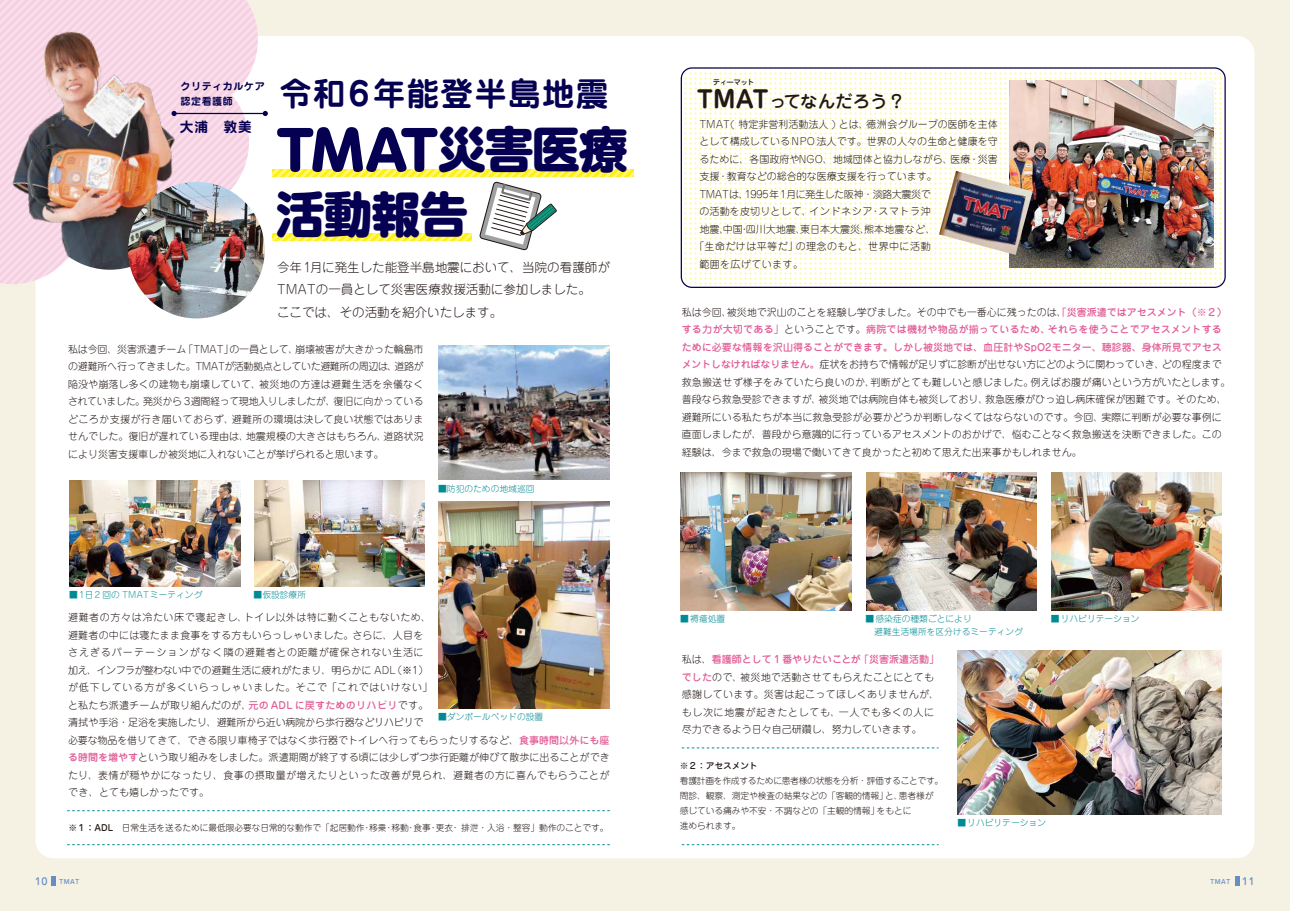
<style>
.page{position:relative;width:1290px;height:911px;background:#f5f1e3}
.page>*{position:absolute;margin:0;border:0;box-sizing:border-box;transform-origin:0 0}
.t1{font:800 53.5px "UD Shin M Go Pro";color:#050051}
.t2{font:800 48.75px "UD Shin M Go Pro";color:#050051}
.t3{font:700 32.5px "Jun 501 Pro";letter-spacing:.04em;color:#050051}
.t4{font:700 23.75px "Jun 501 Pro";color:#221815}
.t5{font:500 17.5px "Jun 34 Pro";color:#221815}
.t6{font:700 13.75px "Jun 501 Pro";color:#050051}
.t7{font:300 12.5px/22.5px "Jun 101 Pro";color:#221815}
.t8{font:300 10px/17.5px "Jun 101 Pro";letter-spacing:.005em;color:#221815}
.t9{font:500 10px/17.5px "Jun 34 Pro";letter-spacing:.02em;color:#e25f99}
.t10{font:300 10px/17.5px "Jun 101 Pro";letter-spacing:.035em;color:#221815}
.t11{font:300 10px "Jun 101 Pro";letter-spacing:-.04em;color:#221815}
.t12{font:500 10px "Jun 34 Pro";color:#e25f99}
.t13{font:300 10px "Jun 101 Pro";letter-spacing:.055em;color:#221815}
.t14{font:300 10px "Jun 101 Pro";letter-spacing:.045em;color:#221815}
.t15{font:700 10px/15px "Jun 501 Pro";letter-spacing:.06em;color:#050051}
.t16{font:300 10px "Jun 101 Pro";letter-spacing:.04em;color:#221815}
.t17{font:300 8.75px/15px "Jun 101 Pro";letter-spacing:-.01em;color:#221815}
.t18{font:300 8.75px/12.5px "Jun 101 Pro";color:#008b93}
.t19{font:500 8.75px "Jun 34 Pro";letter-spacing:-.01em;color:#221815}
.t20{font:500 7.5px "Jun 34 Pro";letter-spacing:-.08em;color:#221815}
.t21{font:500 6.25px "Jun 34 Pro";letter-spacing:.05em;color:#678ec2}
.s1{font-size:48.75px}
.s2{font-family:"Jun 34 Pro";font-weight:500;color:#e25f99}
.s3{font-family:"Jun 34 Pro";font-weight:500}
.s4{font-family:"Jun 101 Pro";font-weight:300;color:#221815}
.s5{font-size:9.62px}
</style>
<div class="page">
<div style="left:35px;top:36px;width:1219px;height:822px;background:#fff;border-radius:18px"></div>
<svg style="left:0;top:0;width:258px;height:284px;fill:#f7dfea"></svg>
<img style="left:0;top:2px;width:204px;height:279px">
<svg style="left:681px;top:68px;width:544px;height:219px"></svg>
<div style="left:681px;top:67px;width:545px;height:221px;border:1px solid #050051;border-radius:11px"></div>
<hr style="left:52px;top:875px;width:4px;height:10px;background:#678ec2">
<div style="left:1235px;top:875px;width:5px;height:10px;background:#678ec2"></div>
<svg style="left:273px;top:170px;width:361px;height:7px"></svg>
<svg style="left:273px;top:234px;width:198px;height:7px"></svg>
<hr style="left:173px;top:113px;width:93px;height:1px;background:#050051">
<svg style="left:171px;top:111px;width:6px;height:5px"></svg>
<svg style="left:263px;top:111px;width:5px;height:5px"></svg>
<img style="left:1009px;top:80px;width:204px;height:187px">
<img style="left:939px;top:171px;width:93px;height:84px">
<img style="left:128px;top:182px;width:137px;height:136px;border-radius:68px">
<img style="left:439px;top:346px;width:170px;height:134px">
<img style="left:439px;top:501px;width:170px;height:207px">
<img style="left:254px;top:480px;width:171px;height:106px">
<img style="left:70px;top:480px;width:170px;height:106px">
<img style="left:681px;top:472px;width:170px;height:138px">
<img style="left:866px;top:472px;width:170px;height:138px">
<img style="left:1051px;top:472px;width:171px;height:138px">
<img style="left:958px;top:650px;width:264px;height:164px">
<svg style="left:67px;top:810px;width:543px;height:1px"></svg>
<svg style="left:67px;top:844px;width:543px;height:1px"></svg>
<svg style="left:682px;top:747px;width:256px;height:1px"></svg>
<svg style="left:682px;top:844px;width:256px;height:1px"></svg>
<svg style="left:479px;top:182px;width:78px;height:69px"></svg>
<p class="t15" style="left:180px;top:78px;width:86px">クリティカルケア認定看護師</p>
<h3 class="t3" style="left:279px;top:68px;width:331px">令和6年能登半島地震</h3>
<h3 class="t6" style="left:180px;top:116px;width:74px">大浦　敦美</h3>
<h1 class="t1" style="left:276px;top:107px;width:353px">TMAT<span class="s1">災害医療</span></h1>
<h2 class="t2" style="left:276px;top:175px;width:194px">活動報告</h2>
<p class="t7" style="left:277px;top:254px;width:334px">今年1月に発生した能登半島地震において、当院の看護師が<br>TMATの一員として災害医療救援活動に参加しました。<br>ここでは、その活動を紹介いたします。</p>
<p class="t8" style="left:68px;top:339px;width:357px;text-align:justify">私は今回、災害派遣チーム「TMAT」の一員として、崩壊被害が大きかった輪島市の避難所へ行ってきました。TMATが活動拠点としていた避難所の周辺は、道路が陥没や崩落し多くの建物も崩壊していて、被災地の方達は避難生活を余儀なくされていました。発災から 3週間経って現地入りしましたが、復旧に向かっているどころか支援が行き届いておらず、避難所の環境は決して良い状態ではありませんでした。復旧が遅れている理由は、地震規模の大きさはもちろん、道路状況により災害支援車しか被災地に入れないことが挙げられると思います。</p>
<p class="t18" style="left:438px;top:481px;width:98px">■防犯のための地域巡回</p>
<p class="t18" style="left:69px;top:587px;width:135px">■1日2 回の TMATミーティング</p>
<p class="t18" style="left:254px;top:587px;width:54px">■仮設診療所</p>
<p class="t8" style="left:68px;top:607px;width:543px">避難者の方々は冷たい床で寝起きし、トイレ以外は特に動くこともないため、<br>避難者の中には寝たまま食事をする方もいらっしゃいました。さらに、人目を<br>さえぎるパーテーションがなく隣の避難者との距離が確保されない生活に<br>加え、インフラが整わない中での避難生活に疲れがたまり、明らかに ADL（※1）<br>が低下している方が多くいらっしゃいました。そこで「これではいけない」<br>と私たち派遣チームが取り組んだのが、<span class="s2">元の ADL に戻すためのリハビリ</span>です。<br>清拭や手浴・足浴を実施したり、避難所から近い病院から歩行器などリハビリで<br>必要な物品を借りてきて、できる限り車椅子ではなく歩行器でトイレへ行ってもらったりするなど、<span class="s2">食事時間以外にも座る時間を増やす</span>という取り組みをしました。派遣期間が終了する頃には少しずつ歩行距離が伸びて散歩に出ることができたり、表情が穏やかになったり、食事の摂取量が増えたりといった改善が見られ、避難者の方に喜んでもらうことができ、とても嬉しかったです。</p>
<p class="t18" style="left:438px;top:709px;width:106px">■ダンボールベッドの設置</p>
<p class="t17" style="left:69px;top:819px;width:541px"><span class="s3">※１：ADL</span>　日常生活を送るために最低限必要な日常的な動作で「起居動作・移乗・移動・食事・更衣・ 排泄・入浴・整容」動作のことです。</p>
<p class="t20" style="left:713px;top:77px;width:43px">ティーマット</p>
<h3 class="t4" style="left:697px;top:81px;width:74px">TMAT</h3>
<h3 class="t5" style="left:769px;top:88px;width:138px">ってなんだろう？</h3>
<p class="t8" style="left:699px;top:114px;width:300px">TMAT( 特定非営利活動法人 ) とは、徳洲会グループの医師を主体</p>
<p class="t8" style="left:699px;top:131px;width:300px">として構成しているNPO法人です。世界の人々の生命と健康を守</p>
<p class="t8" style="left:699px;top:149px;width:300px">るために、各国政府やNGO、地域団体と協力しながら、医療・災害</p>
<p class="t8" style="left:699px;top:166px;width:239px">支援・教育などの総合的な医療支援を行っています。</p>
<p class="t11" style="left:699px;top:186px;width:233px">TMATは、1995年 1月に発生した阪神・淡路大震災で</p>
<p class="t13" style="left:699px;top:203px;width:233px">の活動を皮切りとして、インドネシア・スマトラ沖</p>
<p class="t8" style="left:699px;top:219px;width:238px">地震、中国・四川大地震、東日本大震災、熊本地震など、</p>
<p class="t14" style="left:694px;top:238px;width:238px">「生命だけは平等だ」の理念のもと、世界中に活動</p>
<p class="t16" style="left:699px;top:256px;width:105px">範囲を広げています。</p>
<p class="t8" style="left:682px;top:302px;width:547px">私は今回、被災地で沢山のことを経験し学びました。その中でも一番心に残ったのは、<span class="s2">「災害派遣ではアセスメント（※２）</span></p>
<p class="t9" style="left:682px;top:320px;width:542px">する力が大切である」<span class="s4">ということです。</span>病院では機材や物品が揃っているため、それらを使うことでアセスメントするために必要な情報を沢山得ることができます。しかし被災地では、血圧計やSpO2モニター、聴診器、身体所見でアセス</p>
<p class="t8" style="left:682px;top:354px;width:550px"><span class="s2">メントしなければなりません。</span>症状をお持ちで情報が足りずに診断が出せない方にどのように関わっていき、どの程度まで救急搬送せず様子をみていたら良いのか、判断がとても難しいと感じました。例えばお腹が痛いという方がいたとします。普段なら救急受診できますが、被災地では病院自体も被災しており、救急医療がひっ迫し病床確保が困難です。そのため、避難所にいる私たちが本当に救急受診が必要かどうか判断しなくてはならないのです。今回、実際に判断が必要な事例に直面しましたが、普段から意識的に行っているアセスメントのおかげで、悩むことなく救急搬送を決断できました。この経験は、今まで救急の現場で働いてきて良かったと初めて思えた出来事かもしれません。</p>
<p class="t18" style="left:680px;top:612px;width:46px">■褥瘡処置</p>
<p class="t18" style="left:865px;top:612px;width:159px">■感染症の種類ごとにより<br>　避難生活場所を区分けるミーティング</p>
<p class="t18" style="left:1051px;top:612px;width:90px">■リハビリテーション</p>
<p class="t12" style="left:682px;top:651px;width:259px"><span class="s4">私は、</span>看護師として 1 番やりたいことが「災害派遣活動」</p>
<p class="t10" style="left:682px;top:667px;width:259px"><span class="s2">でした</span>ので、被災地で活動させてもらえたことにとても感謝しています。災害は起こってほしくありませんが、もし次に地震が起きたとしても、一人でも多くの人に尽力できるよう日々自己研鑽し、努力していきます。</p>
<p class="t19" style="left:680px;top:758px;width:80px">※２：アセスメント</p>
<p class="t17" style="left:680px;top:772px;width:265px">看護計画を作成するために患者様の状態を分析・評価することです。問診、観察、測定や検査の結果などの「客観的情報」と、患者様が感じている痛みや不安・不調などの「主観的情報」をもとに<br>進められます。</p>
<p class="t18" style="left:957px;top:815px;width:90px">■リハビリテーション</p>
<p class="t21" style="left:35px;top:876px;width:46px"><span class="s5">10</span> TMAT</p>
<p class="t21" style="left:1210px;top:876px;width:46px">TMAT <span class="s5">11</span></p>
</div>
